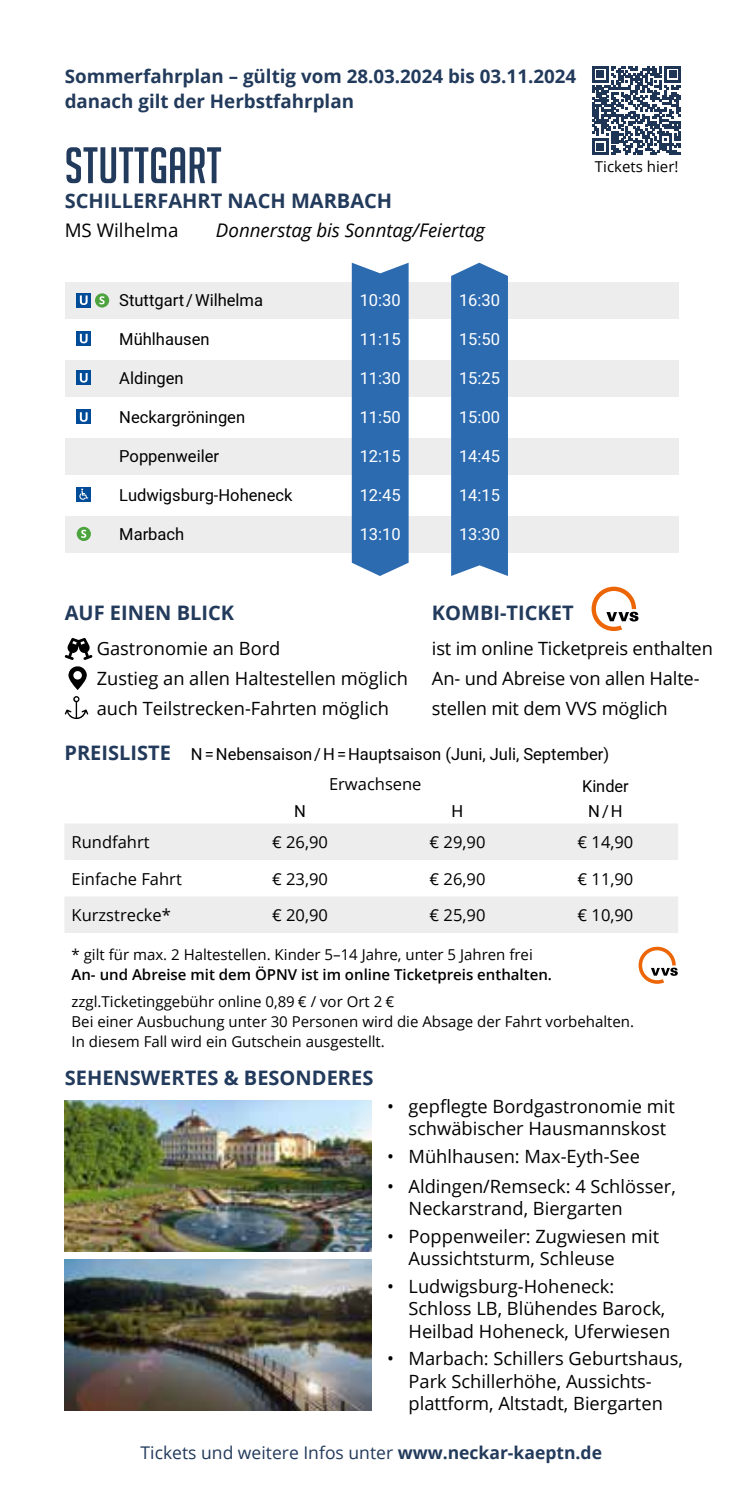
<style>
.page{position:relative;width:745px;height:1489px;background:#fff}
.page>*{position:absolute;margin:0;border:0;box-sizing:border-box;transform-origin:0 0}
.t1{font:50px "Big Noodle Titling";letter-spacing:.005em;color:#223a5b}
.t2{font:700 20px "Open Sans";color:#223a5b}
.t3{font:700 18.75px/25px "Open Sans";color:#223a5b}
.t4{font:italic 18.75px "Open Sans";color:#000}
.t5{font:18.75px "Open Sans";color:#000}
.t6{font:18.25px/22.5px "Open Sans";color:#000}
.t7{font:17.5px "Open Sans";color:#223a5b}
.t8{font:16.5px "Heebo";color:#000}
.t9{font:16.5px "Open Sans";color:#000}
.t10{font:16.5px "Heebo";color:#fff}
.t11{font:16.25px "Heebo";color:#000}
.t12{font:15px/20px "Open Sans";color:#000}
.t13{font:600 15px "Open Sans";color:#000}
.s1{font-family:"Open Sans";font-weight:700;font-size:20px;color:#223a5b}
.s2{font-weight:700}
</style>
<div class="page">
<img style="left:65px;top:1100px;width:306px;height:151px">
<img style="left:65px;top:1259px;width:306px;height:151px">
<div style="left:65px;top:282px;width:613px;height:36px;background:#ededed"></div>
<div style="left:65px;top:360px;width:613px;height:36px;background:#ededed"></div>
<div style="left:65px;top:438px;width:613px;height:37px;background:#ededed"></div>
<div style="left:65px;top:516px;width:613px;height:37px;background:#ededed"></div>
<svg style="left:451px;top:263px;width:56px;height:313px;background:#3571b3"></svg>
<div style="left:351px;top:263px;width:57px;height:313px;background:#2c6bb0"></div>
<svg style="left:77px;top:293px;width:14px;height:14px"></svg>
<svg style="left:95px;top:293px;width:14px;height:14px"></svg>
<svg style="left:99px;top:296px;width:5px;height:8px"></svg>
<svg style="left:77px;top:331px;width:14px;height:14px"></svg>
<svg style="left:77px;top:370px;width:14px;height:14px"></svg>
<svg style="left:77px;top:409px;width:14px;height:14px"></svg>
<div style="left:77px;top:487px;width:14px;height:14px;background:#004c98"></div>
<svg style="left:79px;top:488px;width:9px;height:11px"></svg>
<div style="left:77px;top:527px;width:14px;height:14px;background:#4da43e;border-radius:50%"></div>
<svg style="left:81px;top:529px;width:5px;height:9px"></svg>
<svg style="left:80px;top:295px;width:7px;height:10px"></svg>
<svg style="left:80px;top:334px;width:7px;height:9px"></svg>
<svg style="left:80px;top:373px;width:7px;height:9px"></svg>
<svg style="left:80px;top:412px;width:7px;height:10px"></svg>
<svg style="left:680px;top:66px;width:1px;height:89px"></svg>
<svg style="left:592px;top:66px;width:88px;height:89px"></svg>
<svg style="left:64px;top:824px;width:613px;height:108px;fill:#ededed"></svg>
<svg style="left:638px;top:946px;width:39px;height:37px"></svg>
<svg style="left:65px;top:638px;width:27px;height:52px"></svg>
<svg style="left:65px;top:696px;width:23px;height:23px"></svg>
<svg style="left:591px;top:586px;width:47px;height:45px"></svg>
<p class="t3" style="left:65px;top:63px;width:512px">Sommerfahrplan – gültig vom 28.03.2024 bis 03.11.2024 danach gilt der Herbstfahrplan</p>
<h1 class="t1" style="left:65px;top:138px;width:158px">STUTTGART</h1>
<p class="t2" style="left:65px;top:187px;width:329px">SCHILLERFAHRT NACH MARBACH</p>
<p class="t5" style="left:65px;top:217px;width:115px">MS Wilhelma</p>
<p class="t4" style="left:216px;top:217px;width:270px">Donnerstag bis Sonntag/Feiertag</p>
<p class="t12" style="left:594px;top:156px;width:85px">Tickets hier!</p>
<p class="t8" style="left:119px;top:289px;width:145px">Stuttgart /Wilhelma</p>
<p class="t10" style="left:359px;top:289px;width:43px">10:30</p>
<p class="t10" style="left:458px;top:289px;width:43px">16:30</p>
<p class="t8" style="left:119px;top:328px;width:92px">Mühlhausen</p>
<p class="t10" style="left:359px;top:328px;width:43px">11:15</p>
<p class="t10" style="left:458px;top:328px;width:43px">15:50</p>
<p class="t8" style="left:119px;top:367px;width:66px">Aldingen</p>
<p class="t10" style="left:359px;top:367px;width:43px">11:30</p>
<p class="t10" style="left:458px;top:367px;width:43px">15:25</p>
<p class="t8" style="left:119px;top:406px;width:127px">Neckargröningen</p>
<p class="t10" style="left:359px;top:406px;width:43px">11:50</p>
<p class="t10" style="left:458px;top:406px;width:43px">15:00</p>
<p class="t8" style="left:119px;top:445px;width:101px">Poppenweiler</p>
<p class="t10" style="left:359px;top:445px;width:43px">12:15</p>
<p class="t10" style="left:458px;top:445px;width:43px">14:45</p>
<p class="t8" style="left:119px;top:484px;width:175px">Ludwigsburg-Hoheneck</p>
<p class="t10" style="left:359px;top:484px;width:43px">12:45</p>
<p class="t10" style="left:458px;top:484px;width:43px">14:15</p>
<p class="t8" style="left:119px;top:523px;width:66px">Marbach</p>
<p class="t10" style="left:359px;top:523px;width:43px">13:10</p>
<p class="t10" style="left:458px;top:523px;width:43px">13:30</p>
<p class="t2" style="left:65px;top:598px;width:171px">AUF EINEN BLICK</p>
<p class="t2" style="left:431px;top:598px;width:143px">KOMBI-TICKET</p>
<p class="t6" style="left:431px;top:632px;width:282px;line-height:30px">ist im online Ticketpreis enthalten<br>An- und Abreise von allen Halte&shy;stellen mit dem VVS möglich</p>
<p class="t6" style="left:97px;top:632px;width:312px;line-height:30px">Gastronomie an Bord<br>Zustieg an allen Haltestellen möglich auch Teilstrecken-Fahrten möglich</p>
<p class="t8" style="left:64px;top:743px;width:546px"><span class="s1">PREISLISTE</span> N=Nebensaison/H=Hauptsaison (Juni, Juli, September)</p>
<p class="t9" style="left:329px;top:772px;width:94px">Erwachsene</p>
<p class="t11" style="left:581px;top:774px;width:48px">Kinder</p>
<p class="t8" style="left:294px;top:799px;width:13px">N</p>
<p class="t8" style="left:451px;top:799px;width:13px">H</p>
<p class="t8" style="left:587px;top:799px;width:36px">N/H</p>
<p class="t9" style="left:71px;top:830px;width:80px">Rundfahrt</p>
<p class="t9" style="left:272px;top:830px;width:57px">€ 26,90</p>
<p class="t9" style="left:429px;top:830px;width:57px">€ 29,90</p>
<p class="t9" style="left:577px;top:830px;width:57px">€ 14,90</p>
<p class="t9" style="left:71px;top:867px;width:112px">Einfache Fahrt</p>
<p class="t9" style="left:272px;top:867px;width:57px">€ 23,90</p>
<p class="t9" style="left:429px;top:867px;width:57px">€ 26,90</p>
<p class="t9" style="left:577px;top:867px;width:57px">€ 11,90</p>
<p class="t9" style="left:71px;top:903px;width:101px">Kurzstrecke*</p>
<p class="t9" style="left:272px;top:903px;width:57px">€ 20,90</p>
<p class="t9" style="left:429px;top:903px;width:57px">€ 25,90</p>
<p class="t9" style="left:577px;top:903px;width:57px">€ 10,90</p>
<p class="t12" style="left:71px;top:944px;width:462px">* gilt für max. 2 Haltestellen. Kinder 5–14 Jahre, unter 5 Jahren frei</p>
<p class="t13" style="left:71px;top:964px;width:481px">An- und Abreise mit dem ÖPNV ist im online Ticketpreis enthalten.</p>
<p class="t12" style="left:71px;top:991px;width:564px">zzgl.Ticketinggebühr online 0,89 € / vor Ort 2 €<br>Bei einer Ausbuchung unter 30 Personen wird die Absage der Fahrt vorbehalten.<br>In diesem Fall wird ein Gutschein ausgestellt.</p>
<p class="t2" style="left:65px;top:1063px;width:310px">SEHENSWERTES &amp; BESONDERES</p>
<p class="t6" style="left:408px;top:1094px;width:267px;text-indent:-21px">• gepflegte Bordgastronomie mit schwäbischer Hausmannskost</p>
<p class="t6" style="left:387px;top:1144px;width:254px">• Mühlhausen: Max-Eyth-See</p>
<p class="t6" style="left:408px;top:1174px;width:268px;text-indent:-21px">• Aldingen/Remseck: 4 Schlösser,<br>Neckarstrand, Biergarten</p>
<p class="t6" style="left:408px;top:1224px;width:252px;text-indent:-21px">• Poppenweiler: Zugwiesen mit<br>Aussichtsturm, Schleuse</p>
<p class="t6" style="left:408px;top:1274px;width:263px;text-indent:-21px">• Ludwigsburg-Hoheneck:<br>Schloss LB, Blühendes Barock,<br>Heilbad Hoheneck, Uferwiesen</p>
<p class="t6" style="left:387px;top:1346px;width:297px;text-align:center">• Marbach: Schillers Geburtshaus,<br>Park Schillerhöhe, Aussichts&shy;plattform, Altstadt, Biergarten</p>
<p class="t7" style="left:140px;top:1440px;width:462px">Tickets und weitere Infos unter <span class="s2">www.neckar-kaeptn.de</span></p>
</div>
